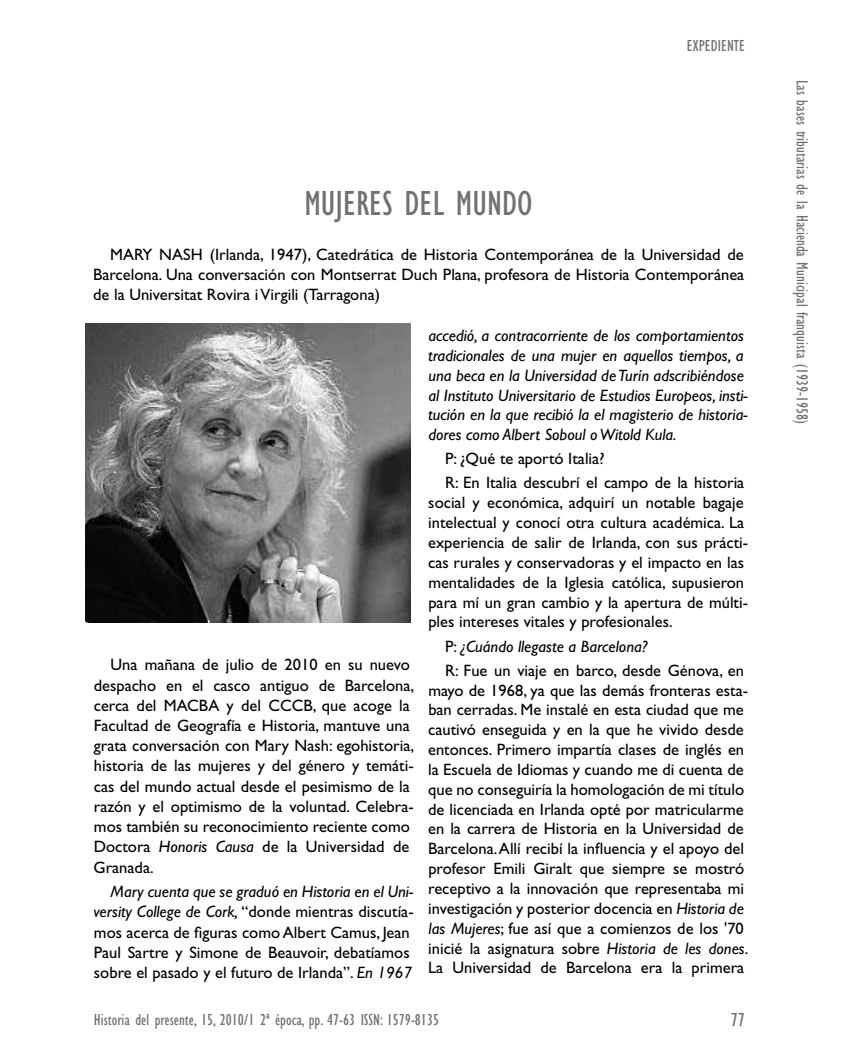
<style>
.page{position:relative;width:851px;height:1063px;background:#fff}
.page>*{position:absolute;margin:0;border:0;box-sizing:border-box;transform-origin:0 0}
.t1{font:condensed 36px "Gill Sans Std";color:#707172}
.t2{font:condensed 19.5px "Gill Sans Std";color:#707172}
.t3{font:16.5px/19.8px "Gill Sans Std";color:#000}
.t4{font:italic 16.5px/19.8px "Gill Sans Std";color:#000}
.t5{font:condensed 16.5px "Gill Sans Std";color:#707172}
.s1{font-style:italic}
</style>
<div class="page">
<img style="left:86px;top:324px;width:324px;height:299px">
<p class="t5" style="left:686px;top:36px;width:60px">EXPEDIENTE</p>
<h1 class="t1" style="left:304px;top:184px;width:52px">Mujeres</h1>
<h1 class="t1" style="left:404px;top:184px;width:68px">del mundo</h1>
<p class="t3" style="left:93px;top:245px;width:652px;text-align:justify;text-indent:17px">MARY NASH (Irlanda, 1947), Catedrática de Historia Contemporánea de la Universidad de Barcelona. Una conversación con Montserrat Duch Plana, profesora de Historia Contemporánea de la Universitat Rovira i Virgili (Tarragona)</p>
<p class="t4" style="left:428px;top:326px;width:321px">accedió, a contracorriente de los comportamientos tradicionales de una mujer en aquellos tiempos, a una beca en la Universidad de Turín adscribiéndose al Instituto Universitario de Estudios Europeos, insti&shy;tución en la que recibió la el magisterio de historia&shy;dores como Albert Soboul o Witold Kula.</p>
<p class="t3" style="left:445px;top:447px;width:301px;line-height:24.2px">P: ¿Qué te aportó Italia?<br>R: En Italia descubrí el campo de la historia</p>
<p class="t3" style="left:428px;top:493px;width:321px">social y económica, adquirí un notable bagaje intelectual y conocí otra cultura académica. La experiencia de salir de Irlanda, con sus prácti&shy;cas rurales y conservadoras y el impacto en las mentalidades de la Iglesia católica, supusieron para mí un gran cambio y la apertura de múlti&shy;ples intereses vitales y profesionales.</p>
<p class="t3" style="left:445px;top:634px;width:300px;line-height:24.2px">P: <span class="s1">¿Cuándo llegaste a Barcelona?<br></span>R: Fue un viaje en barco, desde Génova, en</p>
<p class="t3" style="left:428px;top:680px;width:322px">mayo de 1968, ya que las demás fronteras esta&shy;ban cerradas. Me instalé en esta ciudad que me cautivó enseguida y en la que he vivido desde entonces. Primero impartía clases de inglés en la Escuela de Idiomas y cuando me di cuenta de que no conseguiría la homologación de mi título de licenciada en Irlanda opté por matricularme en la carrera de Historia en la Universidad de Barcelona. Allí recibí la influencia y el apoyo del profesor Emili Giralt que siempre se mostró receptivo a la innovación que representaba mi investigación y posterior docencia en <span class="s1">Historia de las Mujeres</span>; fue así que a comienzos de los '70 inicié la asignatura sobre <span class="s1">Historia de les dones</span>.<br>La Universidad de Barcelona era la primera</p>
<p class="t5" style="left:94px;top:1011px;width:346px">Historia del presente, 15, 2010/1 2ª época, pp. 47-63 issn: 1579-8135</p>
<p class="t3" style="left:93px;top:655px;width:322px;line-height:20.2px;text-indent:17px">Una mañana de julio de 2010 en su nuevo despacho en el casco antiguo de Barcelona, cerca del MACBA y del CCCB, que acoge la Facultad de Geografía e Historia, mantuve una grata conversación con Mary Nash: egohistoria, historia de las mujeres y del género y temáti&shy;cas del mundo actual desde el pesimismo de la razón y el optimismo de la voluntad. Celebra&shy;mos también su reconocimiento reciente como Doctora <span class="s1">Honoris Causa</span> de la Universidad de Granada.</p>
<p class="t3" style="left:93px;top:882px;width:322px;line-height:20.2px;text-indent:17px"><span class="s1">Mary cuenta que se graduó en Historia en el Uni&shy;versity College de Cork,</span> “donde mientras discutía&shy;mos acerca de figuras como Albert Camus, Jean Paul Sartre y Simone de Beauvoir, debatíamos sobre el pasado y el futuro de Irlanda”. <span class="s1">En 1967</span></p>
<p class="t2" style="left:730px;top:1009px;width:16px">77</p>
<p class="t5" style="left:811px;top:80px;width:345px;rotate:90deg">Las bases tributarias de la Hacienda Municipal franquista (1939-1958)</p>
</div>
